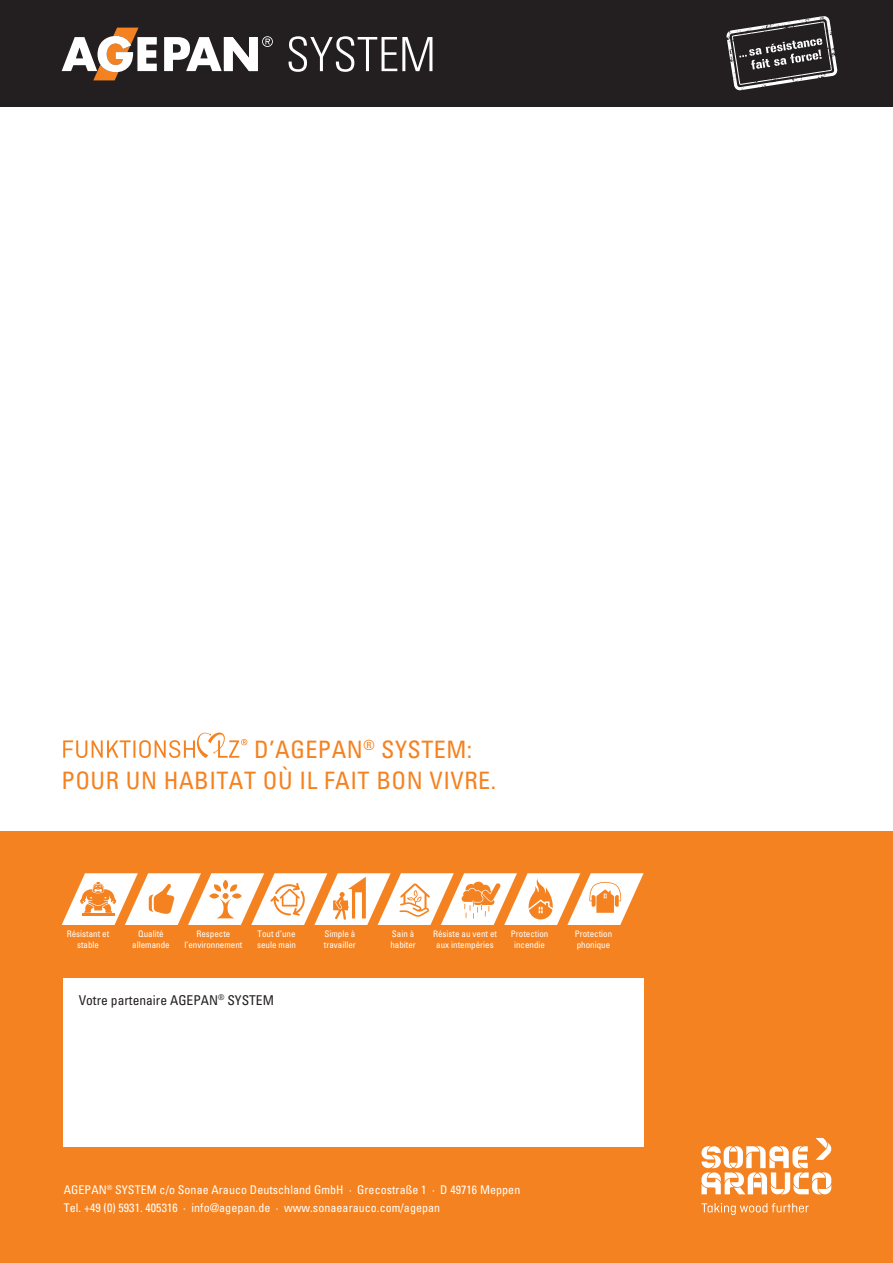
<style>
.page{position:relative;width:893px;height:1263px;background:#fff}
.page>*{position:absolute;margin:0;border:0;box-sizing:border-box;transform-origin:0 0}
.t1{font:condensed 24px/31.5px "Univers";letter-spacing:.02em;color:#f58220}
.t2{font:condensed 13.5px "Univers";color:#231f20}
.t3{font:condensed 12px/18px "Univers";letter-spacing:.005em;color:#fff}
.t4{font:condensed 9px/10.8px "Univers";color:#fff;text-align:center}
</style>
<div class="page">
<div style="left:0;top:831px;width:893px;height:432px;background:#f58220"></div>
<div style="left:0;top:0;width:893px;height:106px;background:#231f20"></div>
<svg style="left:62px;top:873px;width:582px;height:52px"></svg>
<svg style="left:63px;top:732px;width:184px;height:26px"></svg>
<div style="left:64px;top:978px;width:580px;height:168px;background:#fff"></div>
<svg style="left:62px;top:28px;width:95px;height:52px"></svg>
<svg style="left:164px;top:36px;width:109px;height:35px"></svg>
<svg style="left:288px;top:36px;width:144px;height:36px"></svg>
<svg style="left:701px;top:1138px;width:130px;height:77px"></svg>
<svg style="left:726px;top:16px;width:111px;height:74px"></svg>
<h1 class="t1" style="left:62px;top:733px;width:436px;text-indent:193px">D’AGEPAN<sup>®</sup> SYSTEM:<br>POUR UN HABITAT OÙ IL FAIT BON VIVRE.</h1>
<p class="t4" style="left:67px;top:929px;width:44px">Résistant et stable</p>
<p class="t4" style="left:132px;top:929px;width:39px">Qualité allemande</p>
<p class="t4" style="left:184px;top:929px;width:59px">Respecte l’environnement</p>
<p class="t4" style="left:257px;top:929px;width:40px;text-align:left">Tout d’une seule main</p>
<p class="t4" style="left:324px;top:929px;width:33px;text-align:left">Simple à travailler</p>
<p class="t4" style="left:390px;top:929px;width:27px;text-align:left">Sain à habiter</p>
<p class="t4" style="left:433px;top:929px;width:65px">Résiste au vent et aux intempéries</p>
<p class="t4" style="left:511px;top:929px;width:39px">Protection incendie</p>
<p class="t4" style="left:575px;top:929px;width:39px;text-align:left">Protection phonique</p>
<h2 class="t2" style="left:79px;top:991px;width:197px">Votre partenaire AGEPAN<sup>®</sup> SYSTEM</h2>
<h3 class="t3" style="left:64px;top:1180px;width:458px">AGEPAN<sup>®</sup> SYSTEM c/o Sonae Arauco Deutschland GmbH · Grecostraße 1 · D 49716 Meppen<br>Tel. +49 (0) 5931. 405316 · info@agepan.de · www.sonaearauco.com/agepan</h3>
</div>
